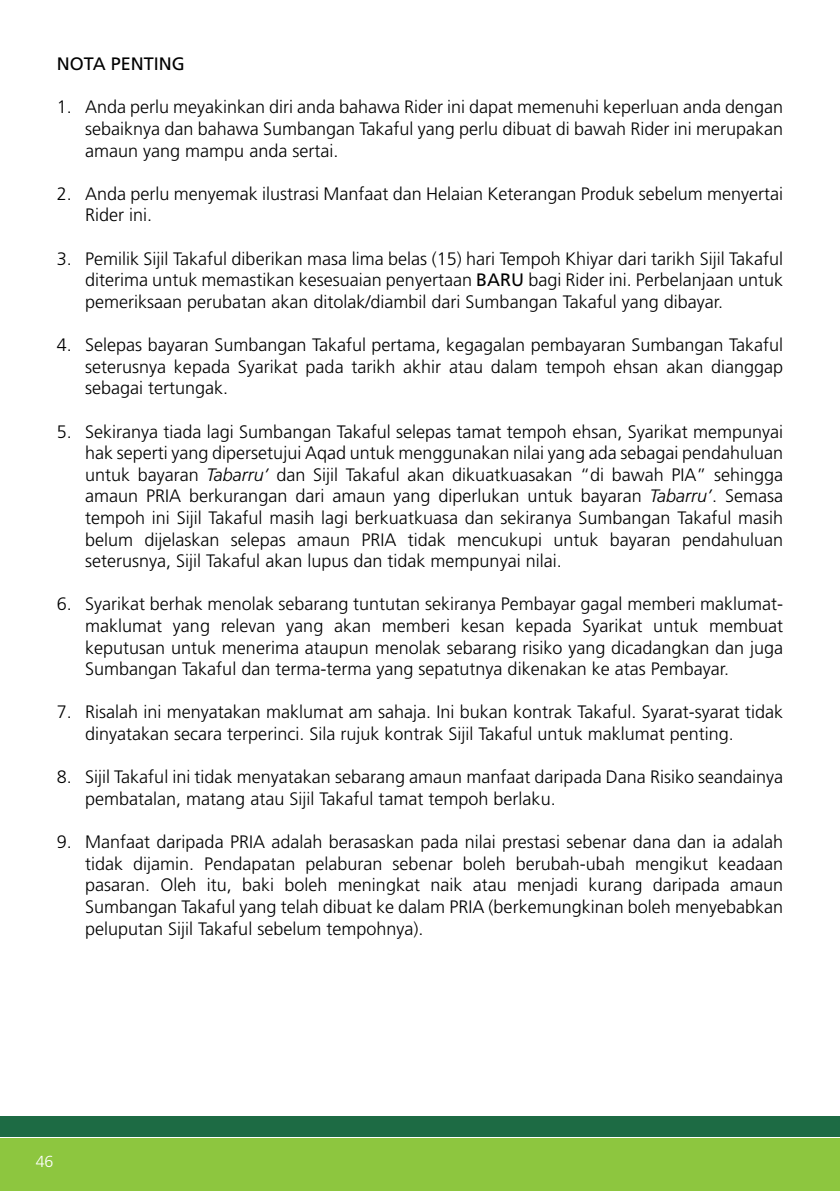
<style>
.page{position:relative;width:840px;height:1191px;background:#fff}
.page>*{position:absolute;margin:0;border:0;box-sizing:border-box;transform-origin:0 0}
.t1{font:300 18px/21.6px "Frutiger LT Std";color:#000;text-align:justify}
.t2{font:18px "Frutiger LT Std";color:#000}
.t3{font:300 16px "Frutiger LT Std";color:#fff}
.s1{font-weight:400}
.s2{font-style:italic}
</style>
<div class="page">
<div style="left:0;top:1116px;width:839px;height:20px;background:#1d6b44"></div>
<div style="left:0;top:1138px;width:839px;height:53px;background:#8dc63f"></div>
<p class="t2" style="left:57px;top:53px;width:130px">NOTA PENTING</p>
<p class="t1" style="left:85px;top:97px;width:699px;text-indent:-28px">1. Anda perlu meyakinkan diri anda bahawa Rider ini dapat memenuhi keperluan anda dengan sebaiknya dan bahawa Sumbangan Takaful yang perlu dibuat di bawah Rider ini merupakan amaun yang mampu anda sertai.</p>
<p class="t1" style="left:85px;top:183px;width:699px;text-indent:-28px">2. Anda perlu menyemak ilustrasi Manfaat dan Helaian Keterangan Produk sebelum menyertai<br>Rider ini.</p>
<p class="t1" style="left:85px;top:248px;width:699px;text-indent:-28px">3. Pemilik Sijil Takaful diberikan masa lima belas (15) hari Tempoh Khiyar dari tarikh Sijil Takaful diterima untuk memastikan kesesuaian penyertaan <span class="s1">BARU</span> bagi Rider ini. Perbelanjaan untuk pemeriksaan perubatan akan ditolak/diambil dari Sumbangan Takaful yang dibayar.</p>
<p class="t1" style="left:85px;top:334px;width:699px;text-indent:-28px">4. Selepas bayaran Sumbangan Takaful pertama, kegagalan pembayaran Sumbangan Takaful seterusnya kepada Syarikat pada tarikh akhir atau dalam tempoh ehsan akan dianggap sebagai tertungak.</p>
<p class="t1" style="left:85px;top:421px;width:699px;text-indent:-28px">5. Sekiranya tiada lagi Sumbangan Takaful selepas tamat tempoh ehsan, Syarikat mempunyai hak seperti yang dipersetujui Aqad untuk menggunakan nilai yang ada sebagai pendahuluan untuk bayaran <span class="s2">Tabarru’</span> dan Sijil Takaful akan dikuatkuasakan “di bawah PIA” sehingga amaun PRIA berkurangan dari amaun yang diperlukan untuk bayaran <span class="s2">Tabarru’</span>. Semasa tempoh ini Sijil Takaful masih lagi berkuatkuasa dan sekiranya Sumbangan Takaful masih belum dijelaskan selepas amaun PRIA tidak mencukupi untuk bayaran pendahuluan seterusnya, Sijil Takaful akan lupus dan tidak mempunyai nilai.</p>
<p class="t1" style="left:85px;top:593px;width:699px;text-indent:-28px">6. Syarikat berhak menolak sebarang tuntutan sekiranya Pembayar gagal memberi maklumat&shy;maklumat yang relevan yang akan memberi kesan kepada Syarikat untuk membuat keputusan untuk menerima ataupun menolak sebarang risiko yang dicadangkan dan juga Sumbangan Takaful dan terma-terma yang sepatutnya dikenakan ke atas Pembayar.</p>
<p class="t1" style="left:85px;top:701px;width:699px;text-indent:-28px">7. Risalah ini menyatakan maklumat am sahaja. Ini bukan kontrak Takaful. Syarat-syarat tidak dinyatakan secara terperinci. Sila rujuk kontrak Sijil Takaful untuk maklumat penting.</p>
<p class="t1" style="left:85px;top:766px;width:699px;text-indent:-28px">8. Sijil Takaful ini tidak menyatakan sebarang amaun manfaat daripada Dana Risiko seandainya pembatalan, matang atau Sijil Takaful tamat tempoh berlaku.</p>
<p class="t1" style="left:85px;top:831px;width:699px;text-indent:-28px">9. Manfaat daripada PRIA adalah berasaskan pada nilai prestasi sebenar dana dan ia adalah tidak dijamin. Pendapatan pelaburan sebenar boleh berubah-ubah mengikut keadaan pasaran. Oleh itu, baki boleh meningkat naik atau menjadi kurang daripada amaun Sumbangan Takaful yang telah dibuat ke dalam PRIA (berkemungkinan boleh menyebabkan peluputan Sijil Takaful sebelum tempohnya).</p>
<p class="t3" style="left:36px;top:1152px;width:19px">46</p>
</div>
